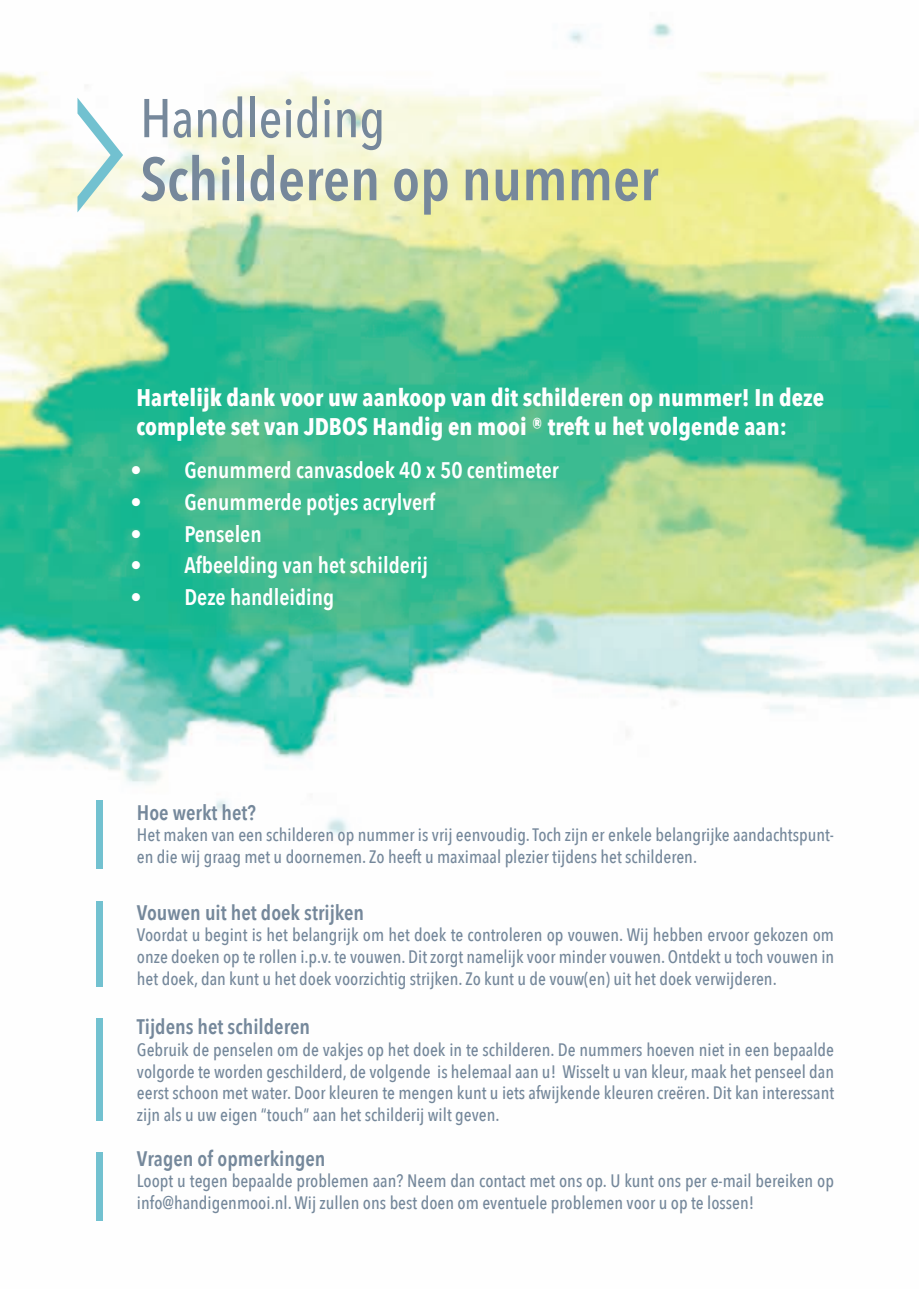
<style>
.page{position:relative;width:919px;height:1289px;background:#fff}
.page>*{position:absolute;margin:0;border:0;box-sizing:border-box;transform-origin:0 0}
.t1{font:600 60px "Avenir Next Condensed";color:#76889b}
.t2{font:500 54px "Avenir Next Condensed";color:#76889b}
.t3{font:700 24px/28.8px "Avenir Next Condensed";color:#fff}
.t4{font:600 22.5px "Avenir Next Condensed";color:#fff}
.t5{font:600 21px "Avenir Next Condensed";color:#75889b}
.t6{font:500 18px/21.6px "Avenir Next Condensed";color:#75889b}
</style>
<div class="page">
<img style="left:0;top:22px;width:918px;height:1199px">
<svg style="left:77px;top:98px;width:46px;height:114px"></svg>
<div style="left:96px;top:800px;width:6px;height:68px;background:#72c1d0"></div>
<div style="left:96px;top:901px;width:6px;height:85px;background:#72c1d0"></div>
<div style="left:96px;top:1018px;width:6px;height:102px;background:#72c1d0"></div>
<div style="left:96px;top:1152px;width:6px;height:68px;background:#72c1d0"></div>
<h2 class="t2" style="left:140px;top:95px;width:247px">Handleiding</h2>
<h1 class="t1" style="left:140px;top:154px;width:519px">Schilderen op nummer</h1>
<h3 class="t3" style="left:137px;top:385px;width:689px">Hartelijk dank voor uw aankoop van dit schilderen op nummer! In deze complete set van JDBOS Handig en mooi ® treft u het volgende aan:</h3>
<p class="t4" style="left:130px;top:461px;width:13px">ï</p>
<p class="t4" style="left:184px;top:461px;width:376px">Genummerd canvasdoek 40 x 50 centimeter</p>
<p class="t4" style="left:130px;top:492px;width:13px">ï</p>
<p class="t4" style="left:184px;top:492px;width:252px">Genummerde potjes acrylverf</p>
<p class="t4" style="left:130px;top:524px;width:13px">ï</p>
<p class="t4" style="left:184px;top:524px;width:79px">Penselen</p>
<p class="t4" style="left:130px;top:555px;width:13px">ï</p>
<p class="t4" style="left:184px;top:555px;width:245px">Afbeelding van het schilderij</p>
<p class="t4" style="left:130px;top:587px;width:13px">ï</p>
<p class="t4" style="left:184px;top:587px;width:151px">Deze handleiding</p>
<p class="t5" style="left:137px;top:803px;width:120px">Hoe werkt het?</p>
<p class="t6" style="left:137px;top:825px;width:698px">Het maken van een schilderen op nummer is vrij eenvoudig. Toch zijn er enkele belangrijke aandachtspunt&shy;en die wij graag met u doornemen. Zo heeft u maximaal plezier tijdens het schilderen.</p>
<p class="t5" style="left:137px;top:903px;width:229px">Vouwen uit het doek strijken</p>
<p class="t6" style="left:137px;top:925px;width:698px;text-align:justify">Voordat u begint is het belangrijk om het doek te controleren op vouwen. Wij hebben ervoor gekozen om onze doeken op te rollen i.p.v. te vouwen. Dit zorgt namelijk voor minder vouwen. Ontdekt u toch vouwen in het doek, dan kunt u het doek voorzichtig strijken. Zo kunt u de vouw(en) uit het doek verwijderen.</p>
<p class="t5" style="left:137px;top:1018px;width:174px">Tijdens het schilderen</p>
<p class="t6" style="left:137px;top:1040px;width:698px;text-align:justify">Gebruik de penselen om de vakjes op het doek in te schilderen. De nummers hoeven niet in een bepaalde volgorde te worden geschilderd, de volgende is helemaal aan u! Wisselt u van kleur, maak het penseel dan eerst schoon met water. Door kleuren te mengen kunt u iets afwijkende kleuren creëren. Dit kan interessant zijn als u uw eigen “touch” aan het schilderij wilt geven.</p>
<p class="t5" style="left:137px;top:1149px;width:190px">Vragen of opmerkingen</p>
<p class="t6" style="left:137px;top:1171px;width:698px">Loopt u tegen bepaalde problemen aan? Neem dan contact met ons op. U kunt ons per e-mail bereiken op info@handigenmooi.nl. Wij zullen ons best doen om eventuele problemen voor u op te lossen!</p>
</div>
